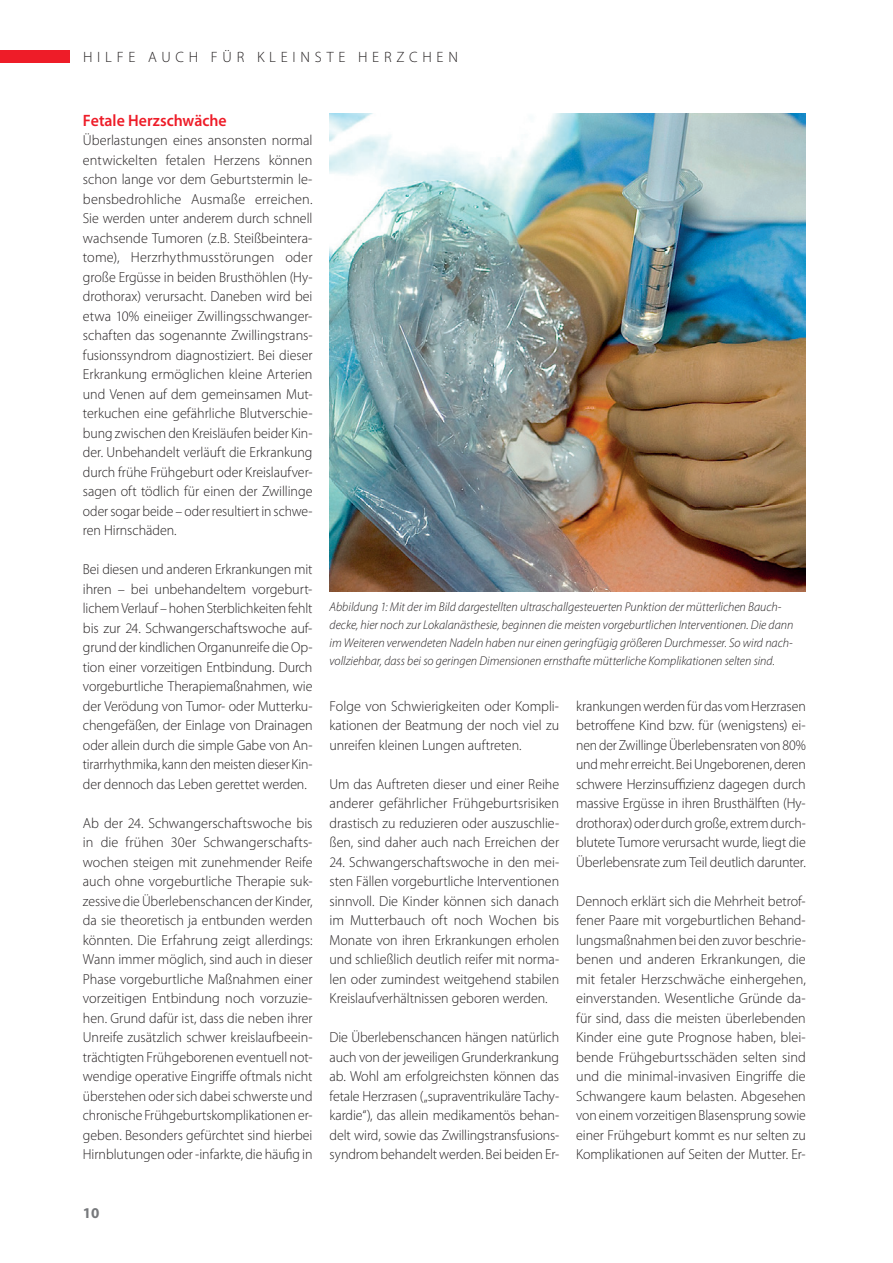
<style>
.page{position:relative;width:893px;height:1263px;background:#fff}
.page>*{position:absolute;margin:0;border:0;box-sizing:border-box;transform-origin:0 0}
.t1{font:600 16.5px "Myriad Pro";color:#ee1c28;scale:.96 1}
.t2{font:300 15px "Myriad Pro";color:#231f20}
.t3{font:700 15px "Myriad Pro";color:#76787b}
.t4{font:300 14.55px/19.5px "Myriad Pro";letter-spacing:-.005em;color:#231f20;text-align:justify;scale:.96 1}
.t5{font:300 14.55px/19.5px "Myriad Pro";letter-spacing:-.005em;color:#231f20;text-align:justify}
.t6{font:italic 300 12.75px/18px "Myriad Pro";color:#231f20;scale:.96 1}
</style>
<div class="page">
<div style="left:0;top:50px;width:70px;height:13px;background:#ee1c28"></div>
<img style="left:330px;top:113px;width:476px;height:478px">
<p class="t2" style="left:83px;top:48px;width:25px">H ilfe</p>
<p class="t2" style="left:148px;top:48px;width:14px">auch</p>
<p class="t2" style="left:211px;top:48px;width:12px">für</p>
<p class="t2" style="left:257px;top:48px;width:12px">kleinste</p>
<p class="t2" style="left:358px;top:48px;width:28px">H erzchen</p>
<p class="t1" style="left:83px;top:110px;width:151px">Fetale Herzschwäche</p>
<p class="t5" style="left:83px;top:131px;width:231px">Überlastungen eines ansonsten normal entwickelten fetalen Herzens können schon lange vor dem Geburtstermin le&shy;bensbedrohliche Ausmaße erreichen.<br>Sie werden unter anderem durch schnell wachsende Tumoren (z.B. Steißbeintera&shy;tome), Herzrhythmusstörungen oder große Ergüsse in beiden Brusthöhlen (Hy&shy;drothorax) verursacht. Daneben wird bei etwa 10% eineiiger Zwillingsschwanger&shy;schaften das sogenannte Zwillingstrans&shy;fusionssyndrom diagnostiziert. Bei dieser Erkrankung ermöglichen kleine Arterien und Venen auf dem gemeinsamen Mut&shy;terkuchen eine gefährliche Blutverschie&shy;bung zwischen den Kreisläufen beider Kin&shy;der. Unbehandelt verläuft die Erkrankung durch frühe Frühgeburt oder Kreislaufver&shy;sagen oft tödlich für einen der Zwillinge oder sogar beide – oder resultiert in schwe&shy;ren Hirnschäden.</p>
<p class="t4" style="left:83px;top:560px;width:241px">Bei diesen und anderen Erkrankungen mit ihren – bei unbehandeltem vorgeburt&shy;lichem Verlauf – hohen Sterblichkeiten fehlt bis zur 24. Schwangerschaftswoche auf&shy;grund der kindlichen Organunreife die Op&shy;tion einer vorzeitigen Entbindung. Durch vorgeburtliche Therapiemaßnahmen, wie der Verödung von Tumor- oder Mutterku&shy;chengefäßen, der Einlage von Drainagen oder allein durch die simple Gabe von An&shy;tirarrhythmika, kann den meisten dieser Kin&shy;der dennoch das Leben gerettet werden.</p>
<p class="t5" style="left:83px;top:813px;width:231px">Ab der 24. Schwangerschaftswoche bis in die frühen 30er Schwangerschafts&shy;wochen steigen mit zunehmender Reife auch ohne vorgeburtliche Therapie suk&shy;zessive die Überlebenschancen der Kinder, da sie theoretisch ja entbunden werden könnten. Die Erfahrung zeigt allerdings:<br>Wann immer möglich, sind auch in dieser Phase vorgeburtliche Maßnahmen einer vorzeitigen Entbindung noch vorzuzie&shy;hen. Grund dafür ist, dass die neben ihrer Unreife zusätzlich schwer kreislaufbeein&shy;trächtigten Frühgeborenen eventuell not&shy;wendige operative Eingriffe oftmals nicht überstehen oder sich dabei schwerste und chronische Frühgeburtskomplikationen er&shy;geben. Besonders gefürchtet sind hierbei Hirnblutungen oder -infarkte, die häufig in</p>
<p class="t6" style="left:330px;top:597px;width:485px">Abbildung 1: Mit der im Bild dargestellten ultraschallgesteuerten Punktion der mütterlichen Bauch&shy;decke, hier noch zur Lokalanästhesie, beginnen die meisten vorgeburtlichen Interventionen. Die dann im Weiteren verwendeten Nadeln haben nur einen geringfügig größeren Durchmesser. So wird nach&shy;vollziehbar, dass bei so geringen Dimensionen ernsthafte mütterliche Komplikationen selten sind.</p>
<p class="t5" style="left:330px;top:696px;width:231px">Folge von Schwierigkeiten oder Kompli&shy;kationen der Beatmung der noch viel zu unreifen kleinen Lungen auftreten.</p>
<p class="t4" style="left:330px;top:774px;width:241px">Um das Auftreten dieser und einer Reihe anderer gefährlicher Frühgeburtsrisiken drastisch zu reduzieren oder auszuschlie&shy;ßen, sind daher auch nach Erreichen der</p>
<p class="t4" style="left:330px;top:852px;width:241px">24. Schwangerschaftswoche in den mei&shy;sten Fällen vorgeburtliche Interventionen sinnvoll. Die Kinder können sich danach im Mutterbauch oft noch Wochen bis Monate von ihren Erkrankungen erholen und schließlich deutlich reifer mit norma&shy;len oder zumindest weitgehend stabilen Kreislaufverhältnissen geboren werden.</p>
<p class="t4" style="left:330px;top:1028px;width:241px">Die Überlebenschancen hängen natürlich auch von der jeweiligen Grunderkrankung ab. Wohl am erfolgreichsten können das fetale Herzrasen („supraventrikuläre Tachy&shy;kardie“), das allein medikamentös behan&shy;delt wird, sowie das Zwillingstransfusions&shy;syndrom behandelt werden. Bei beiden Er-</p>
<p class="t4" style="left:576px;top:696px;width:241px">krankungen werden für das vom Herzrasen betroffene Kind bzw. für (wenigstens) ei&shy;nen der Zwillinge Überlebensraten von 80% und mehr erreicht. Bei Ungeborenen, deren schwere Herzinsuffizienz dagegen durch massive Ergüsse in ihren Brusthälften (Hy&shy;drothorax) oder durch große, extrem durch&shy;blutete Tumore verursacht wurde, liegt die Überlebensrate zum Teil deutlich darunter.</p>
<p class="t4" style="left:576px;top:891px;width:241px">Dennoch erklärt sich die Mehrheit betrof&shy;fener Paare mit vorgeburtlichen Behand&shy;lungsmaßnahmen bei den zuvor beschrie&shy;benen und anderen Erkrankungen, die mit fetaler Herzschwäche einhergehen, einverstanden. Wesentliche Gründe da&shy;für sind, dass die meisten überlebenden Kinder eine gute Prognose haben, blei&shy;bende Frühgeburtsschäden selten sind und die minimal-invasiven Eingriffe die Schwangere kaum belasten. Abgesehen von einem vorzeitigen Blasensprung sowie einer Frühgeburt kommt es nur selten zu Komplikationen auf Seiten der Mutter. Er-</p>
<p class="t3" style="left:83px;top:1203px;width:18px">10</p>
</div>
